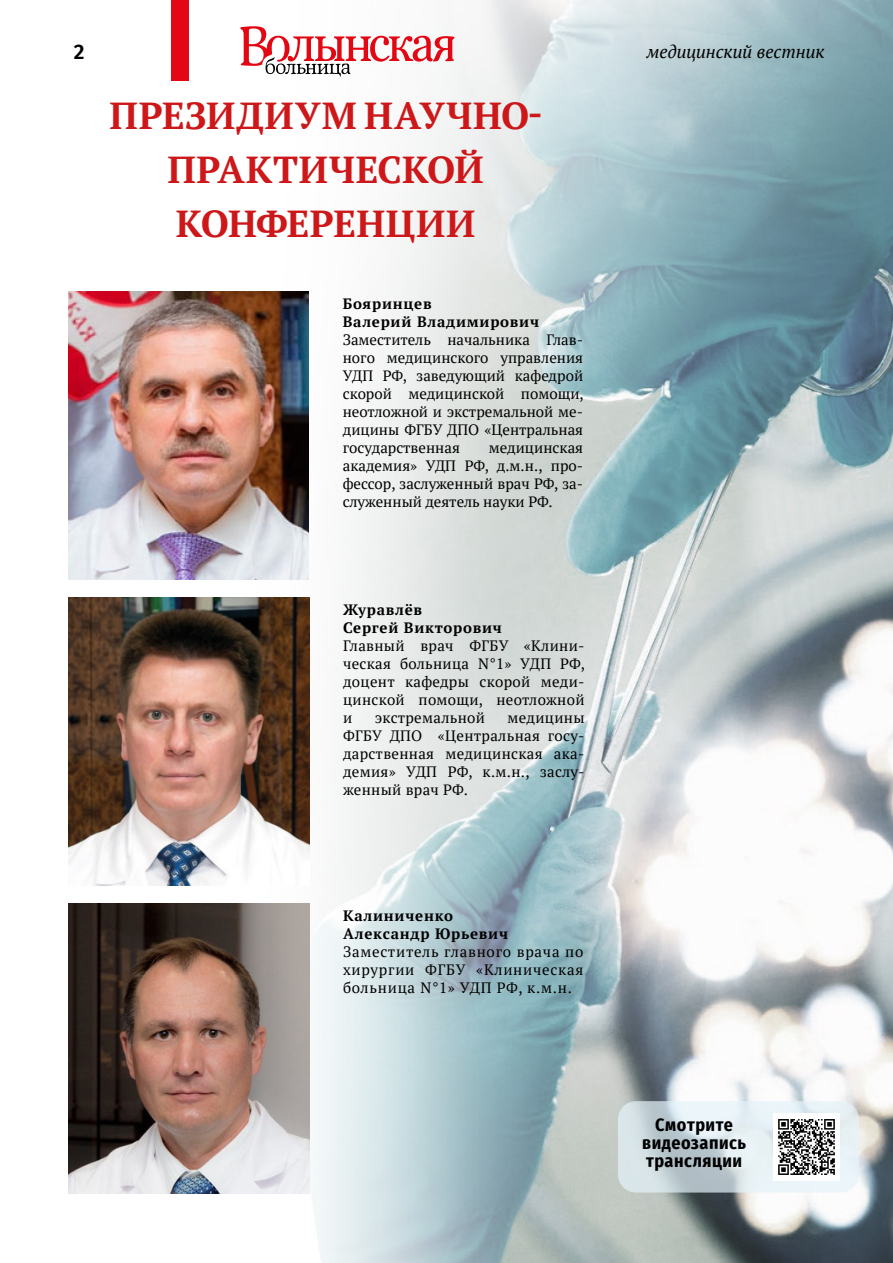
<style>
.page{position:relative;width:893px;height:1263px;background:#fff}
.page>*{position:absolute;margin:0;border:0;box-sizing:border-box;transform-origin:0 0}
.t1{font:700 37.5px/54px "PT Serif";letter-spacing:.01em;color:#cd1719;text-align:center}
.t2{font:600 21px "Fira Sans";color:#000}
.t3{font:700 18px/18px "Fira Sans Condensed";letter-spacing:.03em;color:#000;text-align:center}
.t4{font:italic 18px "PT Serif";color:#000}
.t5{font:15px/18px "PT Serif";letter-spacing:.02em;color:#000;text-align:justify}
.t6{font:700 15px/18px "PT Serif";letter-spacing:.05em;color:#000}
</style>
<div class="page">
<img style="left:68px;top:0;width:825px;height:1263px">
<img style="left:69px;top:291px;width:239px;height:288px">
<img style="left:68px;top:597px;width:241px;height:288px">
<img style="left:68px;top:903px;width:241px;height:290px">
<svg style="left:618px;top:1101px;width:241px;height:91px;background:#d6e1e6"></svg>
<img style="left:773px;top:1113px;width:66px;height:67px">
<svg style="left:240px;top:26px;width:214px;height:51px"></svg>
<div style="left:171px;top:0;width:18px;height:80px;background:#e30613"></div>
<h2 class="t2" style="left:74px;top:34px;width:12px">2</h2>
<p class="t4" style="left:647px;top:40px;width:179px">медицинский вестник</p>
<h1 class="t1" style="left:110px;top:88px;width:435px">ПРЕЗИДИУМ НАУЧНО-<br>ПРАКТИЧЕСКОЙ<br>КОНФЕРЕНЦИИ</h1>
<p class="t6" style="left:343px;top:294px;width:198px">Бояринцев<br>Валерий Владимирович</p>
<p class="t5" style="left:343px;top:331px;width:243px">Заместитель начальника Глав&shy;ного медицинского управления УДП РФ, заведующий кафедрой скорой медицинской помощи, неотложной и экстремальной ме&shy;дицины ФГБУ ДПО «Центральная государственная</p>
<p class="t5" style="left:343px;top:439px;width:242px;text-indent:146px">медицинская академия» УДП РФ, д.м.н., про&shy;фессор, заслуженный врач РФ, за&shy;служенный деятель науки РФ.</p>
<p class="t6" style="left:343px;top:600px;width:160px">Журавлёв<br>Сергей Викторович</p>
<p class="t5" style="left:343px;top:637px;width:244px">Главный врач ФГБУ «Клини&shy;ческая больница N°1» УДП РФ, доцент кафедры скорой меди&shy;цинской помощи, неотложной и</p>
<p class="t5" style="left:375px;top:709px;width:112px">экстремальной</p>
<p class="t5" style="left:343px;top:709px;width:243px;text-indent:165px">медицины ФГБУ ДПО «Центральная госу&shy;дарственная медицинская ака&shy;демия» УДП РФ, к.м.н., заслу&shy;женный врач РФ.</p>
<p class="t6" style="left:343px;top:906px;width:167px">Калиниченко<br>Александр Юрьевич</p>
<p class="t5" style="left:343px;top:943px;width:242px">Заместитель главного врача по хирургии ФГБУ «Клиническая больница N°1» УДП РФ, к.м.н.</p>
<p class="t3" style="left:642px;top:1115px;width:105px">Смотрите видеозапись трансляции</p>
</div>
